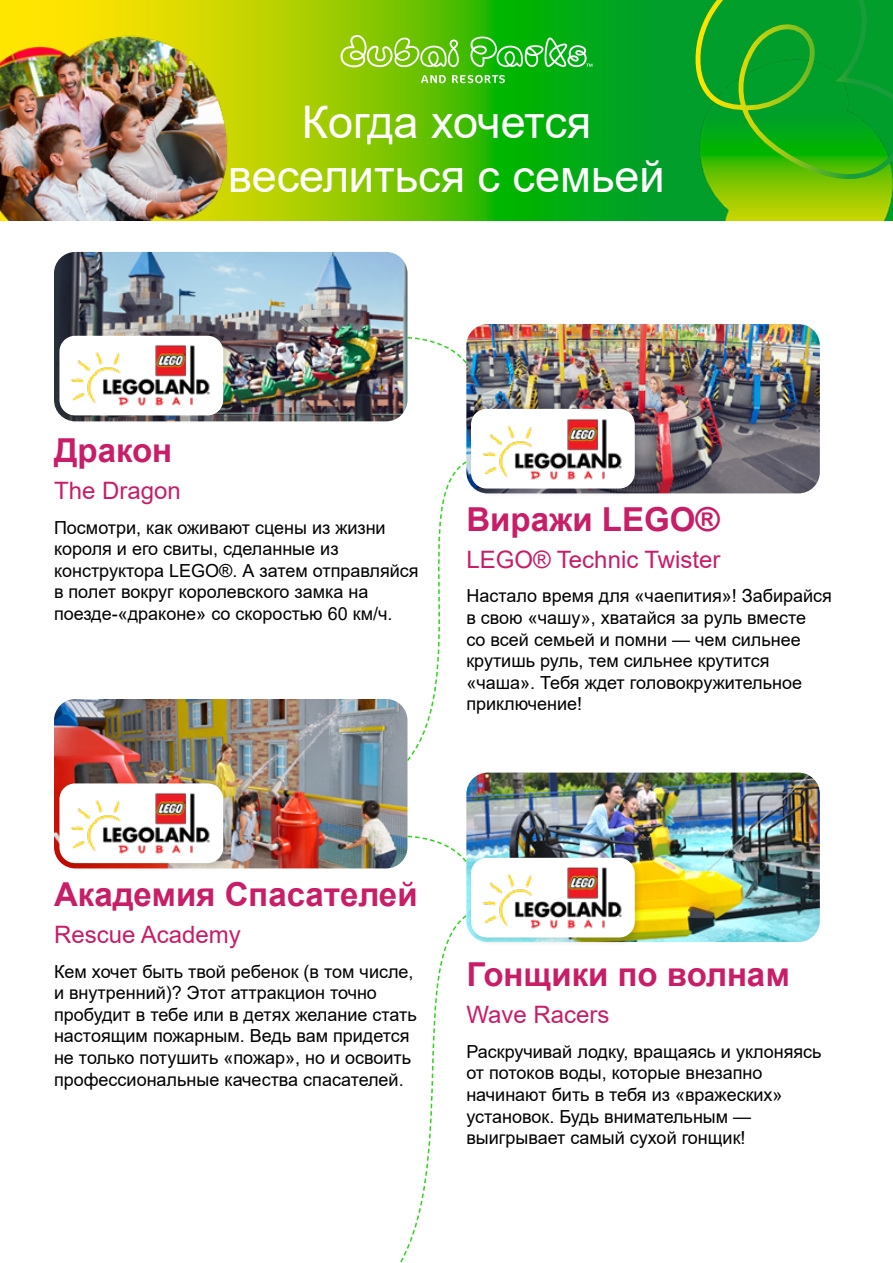
<style>
.page{position:relative;width:893px;height:1263px;background:#fff}
.page>*{position:absolute;margin:0;border:0;box-sizing:border-box;transform-origin:0 0}
.t1{font:45px/54px "Arial";color:#fff;text-align:center}
.t2{font:700 33px "Arial";color:#c81d67}
.t3{font:24px "Arial";color:#c81d67}
.t4{font:18px/21.6px "Arial";color:#000}
</style>
<div class="page">
<img style="left:0;top:0;width:697px;height:220px">
<img style="left:697px;top:180px;width:196px;height:40px">
<svg style="left:407px;top:336px;width:59px;height:49px"></svg>
<svg style="left:407px;top:834px;width:59px;height:28px"></svg>
<svg style="left:407px;top:461px;width:59px;height:302px"></svg>
<svg style="left:400px;top:915px;width:66px;height:348px"></svg>
<svg style="left:421px;top:75px;width:25px;height:8px"></svg>
<svg style="left:452px;top:75px;width:53px;height:8px"></svg>
<svg style="left:340px;top:35px;width:119px;height:32px"></svg>
<svg style="left:470px;top:37px;width:122px;height:30px"></svg>
<img style="left:0;top:28px;width:234px;height:192px">
<svg style="left:695px;top:0;width:198px;height:180px"></svg>
<img style="left:54px;top:252px;width:353px;height:169px">
<img style="left:54px;top:699px;width:353px;height:169px">
<img style="left:466px;top:324px;width:354px;height:169px">
<img style="left:466px;top:772px;width:354px;height:170px">
<div style="left:56px;top:332px;width:176px;height:92px;background:#000;opacity:.16"></div>
<div style="left:59px;top:336px;width:164px;height:79px;background:#fff;border-radius:16px"></div>
<img style="left:67px;top:335px;width:153px;height:80px">
<div style="left:56px;top:780px;width:176px;height:92px;background:#000;opacity:.16"></div>
<div style="left:59px;top:783px;width:164px;height:80px;background:#fff;border-radius:16px"></div>
<img style="left:67px;top:782px;width:153px;height:81px">
<div style="left:468px;top:405px;width:175px;height:92px;background:#000;opacity:.16"></div>
<div style="left:471px;top:409px;width:164px;height:79px;background:#fff;border-radius:16px"></div>
<img style="left:479px;top:408px;width:153px;height:80px">
<div style="left:468px;top:854px;width:175px;height:92px;background:#000;opacity:.16"></div>
<div style="left:471px;top:858px;width:164px;height:79px;background:#fff;border-radius:16px"></div>
<img style="left:479px;top:856px;width:153px;height:81px">
<h1 class="t1" style="left:228px;top:95px;width:438px">Когда хочется веселиться с семьей</h1>
<h2 class="t2" style="left:54px;top:427px;width:120px">Дракон</h2>
<h3 class="t3" style="left:54px;top:474px;width:128px">The Dragon</h3>
<p class="t4" style="left:54px;top:516px;width:366px">Посмотри, как оживают сцены из жизни короля и его свиты, сделанные из конструктора LEGO®. А затем отправляйся в полет вокруг королевского замка на поезде-«драконе» со скоростью 60 км/ч.</p>
<h2 class="t2" style="left:466px;top:496px;width:255px">Виражи LEGO®</h2>
<h3 class="t3" style="left:466px;top:543px;width:256px">LEGO® Technic Twister</h3>
<p class="t4" style="left:466px;top:585px;width:367px">Настало время для «чаепития»! Забирайся в свою «чашу», хватайся за руль вместе<br>со всей семьей и помни — чем сильнее крутишь руль, тем сильнее крутится «чаша». Тебя ждет головокружительное приключение!</p>
<h2 class="t2" style="left:54px;top:871px;width:365px">Академия Спасателей</h2>
<h3 class="t3" style="left:54px;top:918px;width:188px">Rescue Academy</h3>
<p class="t4" style="left:54px;top:960px;width:364px">Кем хочет быть твой ребенок (в том числе, и внутренний)? Этот аттракцион точно пробудит в тебе или в детях желание стать настоящим пожарным. Ведь вам придется не только потушить «пожар», но и освоить профессиональные качества спасателей.</p>
<h2 class="t2" style="left:466px;top:951px;width:325px">Гонщики по волнам</h2>
<h3 class="t3" style="left:466px;top:998px;width:145px">Wave Racers</h3>
<p class="t4" style="left:466px;top:1040px;width:357px">Раскручивай лодку, вращаясь и уклоняясь от потоков воды, которые внезапно начинают бить в тебя из «вражеских» установок. Будь внимательным — выигрывает самый сухой гонщик!</p>
</div>
